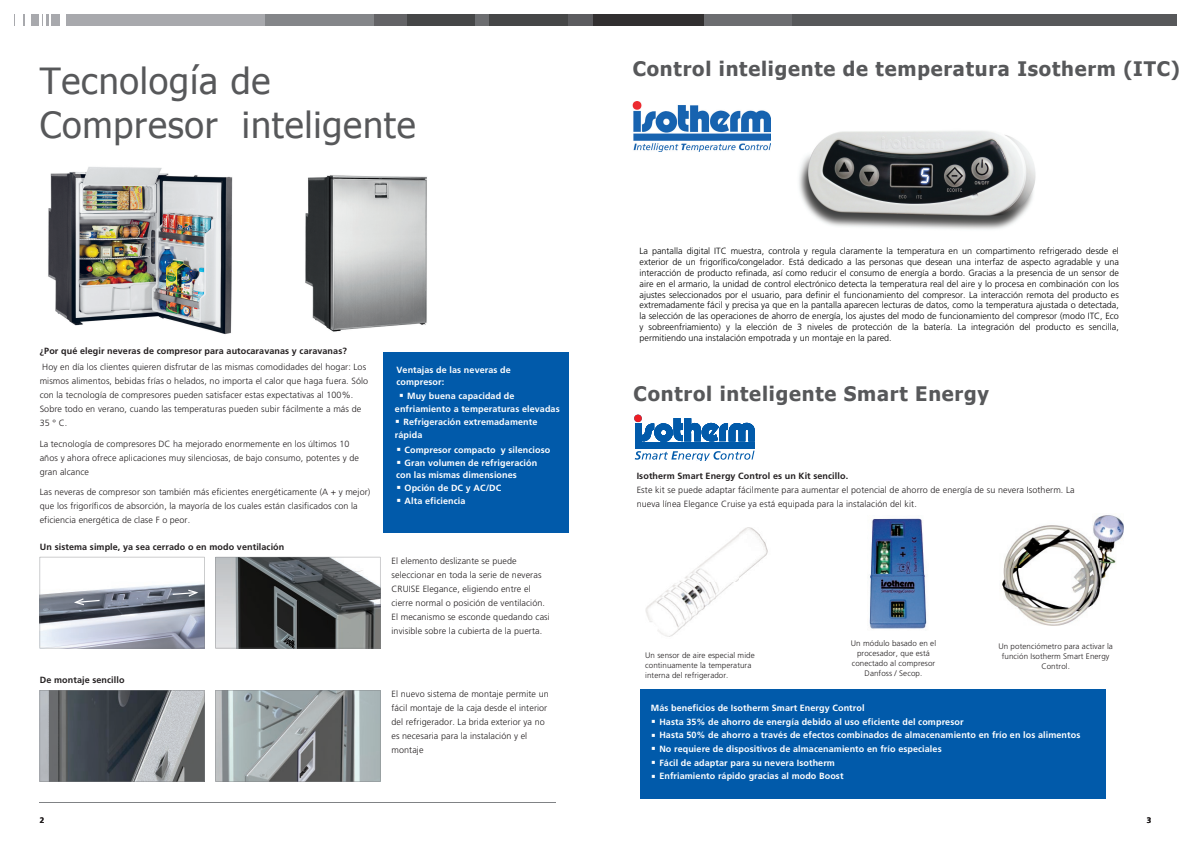
<style>
.page{position:relative;width:1191px;height:842px;background:#fff}
.page>*{position:absolute;margin:0;border:0;box-sizing:border-box;transform-origin:0 0}
.t1{font:36px/43.4px "Tahoma";letter-spacing:.02em;color:#57585a}
.t2{font:700 20px "Tahoma";letter-spacing:.04em;color:#57585a}
.t3{font:300 9px/14px "Frutiger";letter-spacing:.01em;color:#231f20}
.t4{font:300 9px/10.8px "Frutiger";color:#000;text-align:justify}
.t5{font:700 9px/13.6px "Frutiger";letter-spacing:.01em;color:#fff}
.t6{font:700 9px "Frutiger";letter-spacing:.01em;color:#231f20}
.t7{font:300 8px/10px "Frutiger";letter-spacing:.01em;color:#231f20;text-align:center}
.t8{font:700 8px "Frutiger";color:#231f20}
</style>
<div class="page">
<img style="left:48px;top:167px;width:185px;height:167px">
<img style="left:305px;top:175px;width:122px;height:157px">
<div style="left:595px;top:14px;width:109px;height:12px;background:#312f30"></div>
<div style="left:704px;top:14px;width:88px;height:12px;background:#6c6d70"></div>
<div style="left:792px;top:14px;width:384px;height:12px;background:#57585a"></div>
<div style="left:14px;top:14px;width:251px;height:12px;background:#a8a9ad"></div>
<div style="left:265px;top:14px;width:109px;height:12px;background:#848689"></div>
<div style="left:374px;top:14px;width:33px;height:12px;background:#636366"></div>
<div style="left:407px;top:14px;width:68px;height:12px;background:#454647"></div>
<div style="left:475px;top:14px;width:14px;height:12px;background:#6c6d70"></div>
<div style="left:489px;top:14px;width:79px;height:12px;background:#454647"></div>
<div style="left:568px;top:14px;width:25px;height:12px;background:#5c5c5f"></div>
<svg style="left:593px;top:14px;width:2px;height:12px"></svg>
<div style="left:15px;top:14px;width:5px;height:12px;background:#fff"></div>
<svg style="left:21px;top:14px;width:2px;height:12px"></svg>
<div style="left:25px;top:14px;width:6px;height:12px;background:#fff"></div>
<svg style="left:40px;top:14px;width:10px;height:12px"></svg>
<div style="left:60px;top:14px;width:6px;height:12px;background:#fff"></div>
<div style="left:640px;top:689px;width:465px;height:110px;background:#015aaa"></div>
<div style="left:384px;top:352px;width:185px;height:180px;background:#015aaa"></div>
<svg style="left:215px;top:557px;width:165px;height:91px;background:#5f6263"></svg>
<svg style="left:40px;top:690px;width:164px;height:91px;background:#676c71"></svg>
<svg style="left:215px;top:690px;width:165px;height:91px;background:#959d9e"></svg>
<svg style="left:634px;top:415px;width:120px;height:27px"></svg>
<div style="left:635px;top:443px;width:119px;height:6px;background:#015aaa"></div>
<svg style="left:635px;top:451px;width:119px;height:9px"></svg>
<svg style="left:40px;top:557px;width:164px;height:91px"></svg>
<img style="left:869px;top:518px;width:58px;height:111px">
<hr style="left:40px;top:802px;width:516px;height:1px;background:#808285">
<img style="left:1002px;top:515px;width:121px;height:110px">
<img style="left:645px;top:527px;width:123px;height:110px">
<img style="left:632px;top:101px;width:138px;height:51px">
<img style="left:799px;top:131px;width:237px;height:99px">
<h1 class="t1" style="left:40px;top:58px;width:377px">Tecnología de<br>Compresor inteligente</h1>
<p class="t6" style="left:40px;top:346px;width:309px">¿Por qué elegir neveras de compresor para autocaravanas y caravanas?</p>
<p class="t3" style="left:40px;top:360px;width:330px">Hoy en día los clientes quieren disfrutar de las mismas comodidades del hogar: Los mismos alimentos, bebidas frías o helados, no importa el calor que haga fuera. Sólo con la tecnología de compresores pueden satisfacer estas expectativas al 100%.<br>Sobre todo en verano, cuando las temperaturas pueden subir fácilmente a más de 35 ° C.</p>
<p class="t3" style="left:40px;top:437px;width:321px">La tecnología de compresores DC ha mejorado enormemente en los últimos 10 años y ahora ofrece aplicaciones muy silenciosas, de bajo consumo, potentes y de gran alcance</p>
<p class="t3" style="left:40px;top:485px;width:332px">Las neveras de compresor son también más eficientes energéticamente (A + y mejor) que los frigoríficos de absorción, la mayoría de los cuales están clasificados con la eficiencia energética de clase F o peor.</p>
<p class="t6" style="left:40px;top:542px;width:246px">Un sistema simple, ya sea cerrado o en modo ventilación</p>
<p class="t6" style="left:40px;top:675px;width:86px">De montaje sencillo</p>
<p class="t5" style="left:396px;top:364px;width:116px;line-height:12.2px">Ventajas de las neveras de compresor:</p>
<p class="t5" style="left:407px;top:389px;width:109px">Muy buena capacidad de</p>
<p class="t5" style="left:395px;top:402px;width:166px">enfriamiento a temperaturas elevadas</p>
<p class="t5" style="left:403px;top:415px;width:135px">Refrigeración extremadamente</p>
<p class="t5" style="left:395px;top:428px;width:29px">rápida</p>
<p class="t5" style="left:404px;top:443px;width:147px">Compresor compacto y silencioso</p>
<p class="t5" style="left:404px;top:456px;width:134px">Gran volumen de refrigeración</p>
<p class="t5" style="left:396px;top:468px;width:122px">con las mismas dimensiones</p>
<p class="t5" style="left:404px;top:481px;width:98px">Opción de DC y AC/DC</p>
<p class="t5" style="left:404px;top:494px;width:62px">Alta eficiencia</p>
<p class="t3" style="left:391px;top:554px;width:160px">El elemento deslizante se puede seleccionar en toda la serie de neveras CRUISE Elegance, eligiendo entre el cierre normal o posición de ventilación.<br>El mecanismo se esconde quedando casi invisible sobre la cubierta de la puerta.</p>
<p class="t3" style="left:391px;top:687px;width:159px">El nuevo sistema de montaje permite un fácil montaje de la caja desde el interior del refrigerador. La brida exterior ya no es necesaria para la instalación y el montaje</p>
<h2 class="t2" style="left:632px;top:55px;width:549px">Control inteligente de temperatura Isotherm (ITC)</h2>
<p class="t4" style="left:639px;top:246px;width:481px">La pantalla digital ITC muestra, controla y regula claramente la temperatura en un compartimento refrigerado desde el exterior de un frigorífico/congelador. Está dedicado a las personas que desean una interfaz de aspecto agradable y una interacción de producto refinada, así como reducir el consumo de energía a bordo. Gracias a la presencia de un sensor de aire en el armario, la unidad de control electrónico detecta la temperatura real del aire y lo procesa en combinación con los ajustes seleccionados por el usuario, para definir el funcionamiento del compresor. La interacción remota del producto es extremadamente fácil y precisa ya que en la pantalla aparecen lecturas de datos, como la temperatura ajustada o detectada, la selección de las operaciones de ahorro de energía, los ajustes del modo de funcionamiento del compresor (modo ITC, Eco y sobreenfriamiento) y la elección de 3 niveles de protección de la batería. La integración del producto es sencilla, permitiendo una instalación empotrada y un montaje en la pared.</p>
<h2 class="t2" style="left:633px;top:380px;width:357px">Control inteligente Smart Energy</h2>
<p class="t6" style="left:636px;top:470px;width:213px">Isotherm Smart Energy Control es un Kit sencillo.</p>
<p class="t3" style="left:636px;top:483px;width:439px">Este kit se puede adaptar fácilmente para aumentar el potencial de ahorro de energía de su nevera Isotherm. La nueva línea Elegance Cruise ya está equipada para la instalación del kit.</p>
<p class="t7" style="left:645px;top:651px;width:111px;text-align:left">Un sensor de aire especial mide continuamente la temperatura interna del refrigerador.</p>
<p class="t7" style="left:851px;top:639px;width:87px">Un módulo basado en el procesador, que está conectado al compresor<br>Danfoss / Secop.</p>
<p class="t7" style="left:998px;top:641px;width:116px">Un potenciómetro para activar la función Isotherm Smart Energy<br>Control.</p>
<p class="t5" style="left:659px;top:701px;width:422px;text-indent:-9px">Más beneficios de Isotherm Smart Energy Control<br>Hasta 35% de ahorro de energía debido al uso eficiente del compresor<br>Hasta 50% de ahorro a través de efectos combinados de almacenamiento en frío en los alimentos No requiere de dispositivos de almacenamiento en frío especiales<br>Fácil de adaptar para su nevera Isotherm<br>Enfriamiento rápido gracias al modo Boost</p>
<p class="t8" style="left:40px;top:816px;width:6px">2</p>
<p class="t8" style="left:1146px;top:816px;width:6px">3</p>
</div>
